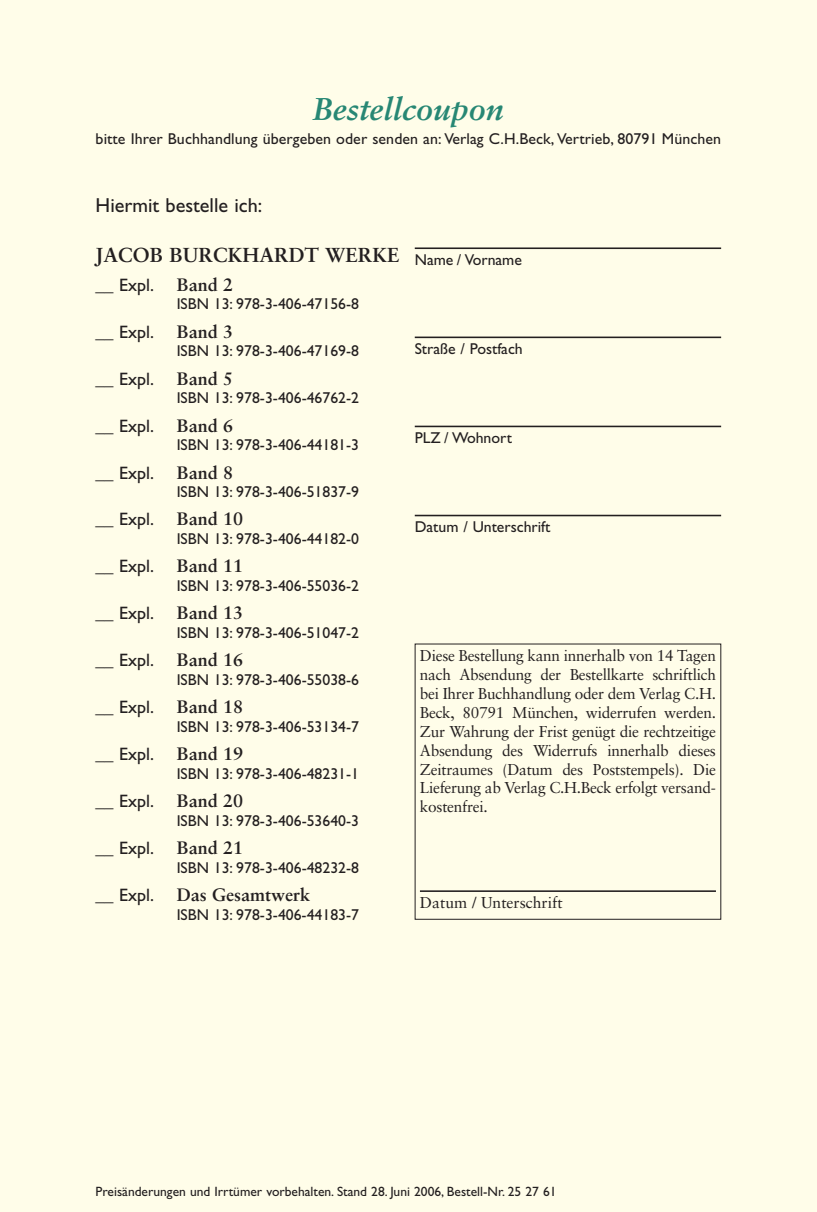
<style>
.page{position:relative;width:817px;height:1212px;background:#fff}
.page>*{position:absolute;margin:0;border:0;box-sizing:border-box;transform-origin:0 0}
.t1{font:italic 700 31.5px "Sabon";color:#278774}
.t2{font:700 20.25px "Sabon";color:#231f20}
.t3{font:20.25px "Gill Sans";color:#231f20}
.t4{font:18px "Gill Sans";color:#231f20}
.t5{font:700 18px "Sabon";color:#231f20}
.t6{font:15.75px "Gill Sans";color:#231f20}
.t7{font:15.75px/18.9px "Sabon";letter-spacing:-.015em;color:#231f20;text-align:justify}
.t8{font:13.5px "Gill Sans";color:#231f20}
</style>
<div class="page">
<div style="left:0;top:0;width:816px;height:1212px;background:#fffde9"></div>
<h1 class="t1" style="left:313px;top:96px;width:192px">Bestellcoupon</h1>
<p class="t6" style="left:96px;top:133px;width:627px">bitte Ihrer Buchhandlung übergeben oder senden an: Verlag C.H.Beck, Vertrieb, 80791 München</p>
<p class="t3" style="left:96px;top:198px;width:168px">Hiermit bestelle ich:</p>
<p class="t2" style="left:96px;top:246px;width:305px">JACOB BURCKHARDT WERKE</p>
<p class="t4" style="left:96px;top:278px;width:60px">__ Expl.</p>
<p class="t5" style="left:177px;top:277px;width:58px">Band 2</p>
<p class="t6" style="left:177px;top:299px;width:184px">ISBN 13: 978-3-406-47156-8</p>
<p class="t4" style="left:96px;top:325px;width:60px">__ Expl.</p>
<p class="t5" style="left:177px;top:324px;width:58px">Band 3</p>
<p class="t6" style="left:177px;top:346px;width:184px">ISBN 13: 978-3-406-47169-8</p>
<p class="t4" style="left:96px;top:372px;width:60px">__ Expl.</p>
<p class="t5" style="left:177px;top:371px;width:58px">Band 5</p>
<p class="t6" style="left:177px;top:392px;width:184px">ISBN 13: 978-3-406-46762-2</p>
<p class="t4" style="left:96px;top:419px;width:60px">__ Expl.</p>
<p class="t5" style="left:177px;top:418px;width:58px">Band 6</p>
<p class="t6" style="left:177px;top:439px;width:184px">ISBN 13: 978-3-406-44181-3</p>
<p class="t4" style="left:96px;top:466px;width:60px">__ Expl.</p>
<p class="t5" style="left:177px;top:465px;width:58px">Band 8</p>
<p class="t6" style="left:177px;top:486px;width:184px">ISBN 13: 978-3-406-51837-9</p>
<p class="t4" style="left:96px;top:513px;width:60px">__ Expl.</p>
<p class="t5" style="left:177px;top:512px;width:68px">Band 10</p>
<p class="t6" style="left:177px;top:533px;width:184px">ISBN 13: 978-3-406-44182-0</p>
<p class="t4" style="left:96px;top:560px;width:60px">__ Expl.</p>
<p class="t5" style="left:177px;top:558px;width:68px">Band 11</p>
<p class="t6" style="left:177px;top:580px;width:184px">ISBN 13: 978-3-406-55036-2</p>
<p class="t4" style="left:96px;top:607px;width:60px">__ Expl.</p>
<p class="t5" style="left:177px;top:605px;width:68px">Band 13</p>
<p class="t6" style="left:177px;top:627px;width:184px">ISBN 13: 978-3-406-51047-2</p>
<p class="t4" style="left:96px;top:654px;width:60px">__ Expl.</p>
<p class="t5" style="left:177px;top:652px;width:68px">Band 16</p>
<p class="t6" style="left:177px;top:674px;width:184px">ISBN 13: 978-3-406-55038-6</p>
<p class="t4" style="left:96px;top:701px;width:60px">__ Expl.</p>
<p class="t5" style="left:177px;top:699px;width:68px">Band 18</p>
<p class="t6" style="left:177px;top:721px;width:184px">ISBN 13: 978-3-406-53134-7</p>
<p class="t4" style="left:96px;top:748px;width:60px">__ Expl.</p>
<p class="t5" style="left:177px;top:746px;width:68px">Band 19</p>
<p class="t6" style="left:177px;top:768px;width:184px">ISBN 13: 978-3-406-48231-1</p>
<p class="t4" style="left:96px;top:795px;width:60px">__ Expl.</p>
<p class="t5" style="left:177px;top:793px;width:68px">Band 20</p>
<p class="t6" style="left:177px;top:815px;width:184px">ISBN 13: 978-3-406-53640-3</p>
<p class="t4" style="left:96px;top:841px;width:60px">__ Expl.</p>
<p class="t5" style="left:177px;top:840px;width:68px">Band 21</p>
<p class="t6" style="left:177px;top:862px;width:184px">ISBN 13: 978-3-406-48232-8</p>
<p class="t4" style="left:96px;top:888px;width:60px">__ Expl.</p>
<p class="t5" style="left:177px;top:887px;width:135px">Das Gesamtwerk</p>
<p class="t6" style="left:177px;top:908px;width:184px">ISBN 13: 978-3-406-44183-7</p>
<p class="t6" style="left:414px;top:254px;width:109px">Name / Vorname</p>
<p class="t6" style="left:414px;top:343px;width:109px">Straße / Postfach</p>
<p class="t6" style="left:414px;top:432px;width:99px">PLZ / Wohnort</p>
<p class="t6" style="left:414px;top:521px;width:137px">Datum / Unterschrift</p>
<p class="t7" style="left:420px;top:647px;width:297px">Diese Bestellung kann innerhalb von 14 Tagen nach Absendung der Bestellkarte schriftlich bei Ihrer Buchhandlung oder dem Verlag C.H.<br>Beck, 80791 München, widerrufen werden.<br>Zur Wahrung der Frist genügt die rechtzeitige Absendung des Widerrufs innerhalb dieses Zeitraumes (Datum des Poststempels). Die Lieferung ab Verlag C.H.Beck erfolgt versand&shy;kostenfrei.</p>
<p class="t7" style="left:420px;top:894px;width:144px">Datum / Unterschrift</p>
<p class="t8" style="left:96px;top:1186px;width:462px">Preisänderungen und Irrtümer vorbehalten. Stand 28. Juni 2006, Bestell-Nr. 25 27 61</p>
</div>
